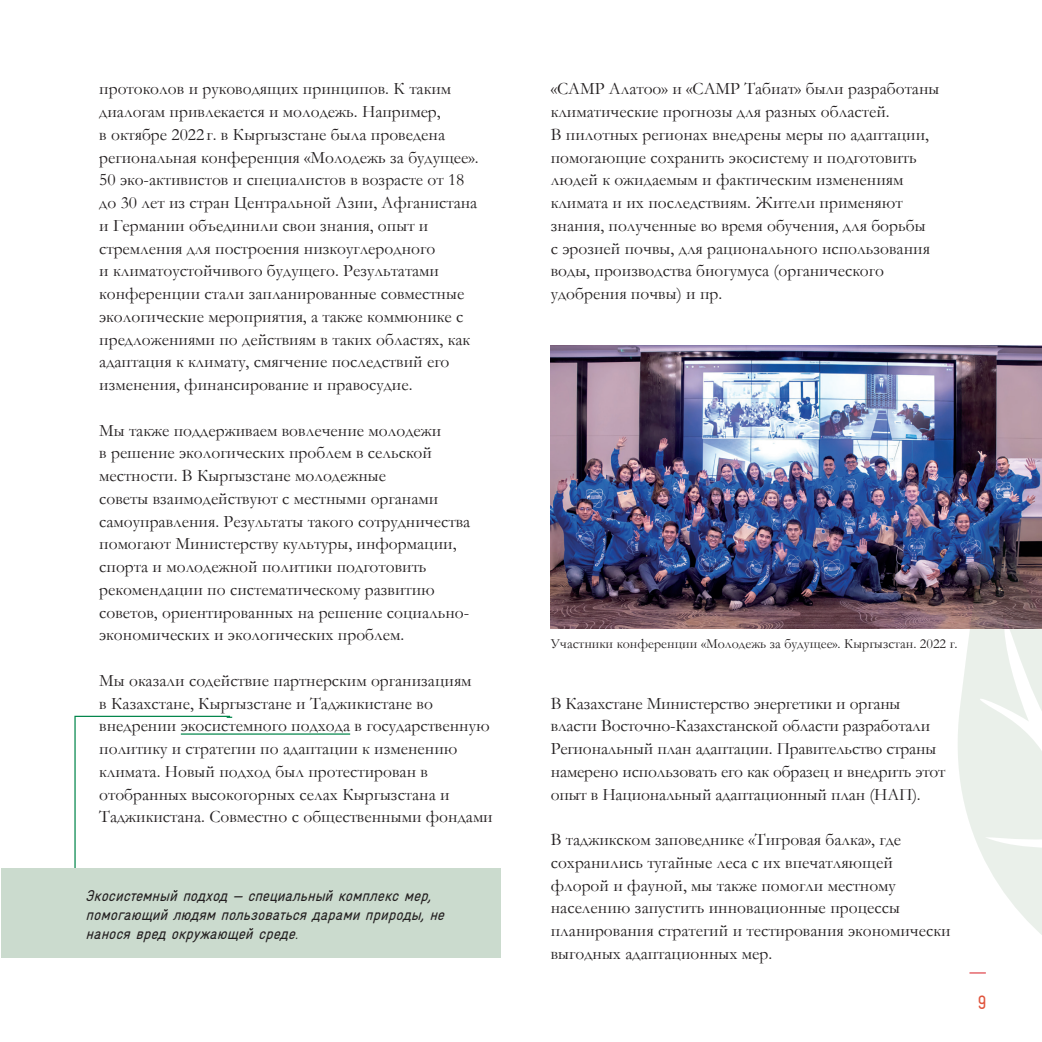
<style>
.page{position:relative;width:1042px;height:1042px;background:#fff}
.page>*{position:absolute;margin:0;border:0;box-sizing:border-box;transform-origin:0 0}
.t1{font:condensed 19.25px "Gravur";color:#e0543c}
.body_10{font:17.5px/22.8px "Garamond";color:#231f20}
.Box_text{font:italic condensed 15.75px/18.9px "GIZ Gravur Pro CA";color:#231f20}
.foto_podpis{font:14px "Garamond";color:#231f20}
</style>
<div class="page">
<hr style="left:181px;top:733px;width:169px;height:1px;background:#00854a">
<img style="left:551px;top:346px;width:491px;height:282px">
<img style="left:928px;top:442px;width:114px;height:532px">
<svg style="left:74px;top:715px;width:158px;height:153px"></svg>
<div style="left:1px;top:868px;width:500px;height:90px;background:#cbdbce"></div>
<p class="body_10" style="left:99px;top:77px;width:381px">протоколов и руководящих принципов. К таким диалогам привлекается и молодежь. Например,<br>в октябре 2022 г. в Кыргызстане была проведена региональная конференция «Молодежь за будущее».<br>50 эко‑активистов и специалистов в возрасте от 18 до 30 лет из стран Центральной Азии, Афганистана и Германии объединили свои знания, опыт и стремления для построения низкоуглеродного<br>и климатоустойчивого будущего. Результатами конференции стали запланированные совместные экологические мероприятия, а также коммюнике с предложениями по действиям в таких областях, как адаптация к климату, смягчение последствий его изменения, финансирование и правосудие.</p>
<p class="body_10" style="left:99px;top:418px;width:372px">Мы также поддерживаем вовлечение молодежи<br>в решение экологических проблем в сельской местности. В Кыргызстане молодежные<br>советы взаимодействуют с местными органами самоуправления. Результаты такого сотрудничества помогают Министерству культуры, информации, спорта и молодежной политики подготовить рекомендации по систематическому развитию советов, ориентированных на решение социально&shy;экономических и экологических проблем.</p>
<p class="body_10" style="left:99px;top:668px;width:395px">Мы оказали содействие партнерским организациям<br>в Казахстане, Кыргызстане и Таджикистане во внедрении экосистемного подхода в государственную политику и стратегии по адаптации к изменению климата. Новый подход был протестирован в отобранных высокогорных селах Кыргызстана и Таджикистана. Совместно с общественными фондами</p>
<p class="Box_text" style="left:86px;top:886px;width:365px">Экосистемныйподход— специальныйкомплексмер, помогающийлюдям пользоватьсядарамиприроды,не наносявредокружающейсреде.</p>
<p class="body_10" style="left:551px;top:77px;width:390px">«CAMP Алатоо» и «CAMP Табиат» были разработаны климатические прогнозы для разных областей.<br>В пилотных регионах внедрены меры по адаптации, помогающие сохранить экосистему и подготовить людей к ожидаемым и фактическим изменениям климата и их последствиям. Жители применяют знания, полученные во время обучения, для борьбы<br>с эрозией почвы, для рационального использования воды, производства биогумуса (органического удобрения почвы) и пр.</p>
<p class="foto_podpis" style="left:551px;top:634px;width:408px">Участники конференции «Молодежь за будущее». Кыргызстан. 2022 г.</p>
<p class="body_10" style="left:551px;top:691px;width:396px">В Казахстане Министерство энергетики и органы власти Восточно-Казахстанской области разработали Региональный план адаптации. Правительство страны намерено использовать его как образец и внедрить этот опыт в Национальный адаптационный план (НАП).</p>
<p class="body_10" style="left:551px;top:828px;width:401px">В таджикском заповеднике «Тигровая балка», где сохранились тугайные леса с их впечатляющей флорой и фауной, мы также помогли местному населению запустить инновационные процессы планирования стратегий и тестирования экономически выгодных адаптационных мер.</p>
<p class="t1" style="left:977px;top:991px;width:11px">9</p>
</div>
